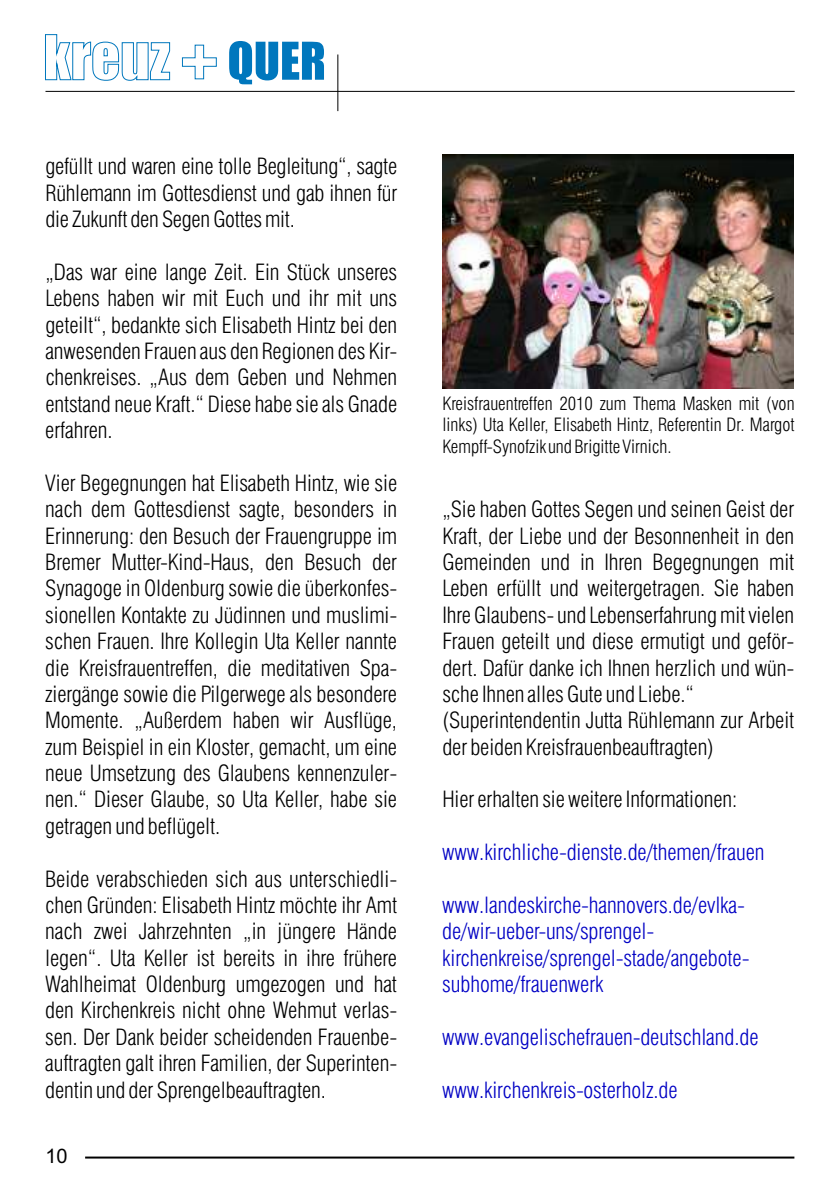
<style>
.page{position:relative;width:840px;height:1191px;background:#fff}
.page>*{position:absolute;margin:0;border:0;box-sizing:border-box;transform-origin:0 0}
.t1{font:300 condensed 22px/26.4px "Swiss 721 BT";letter-spacing:-.005em;color:#000;text-align:justify}
.t2{font:300 condensed 22px/26.4px "Swiss 721 BT";letter-spacing:-.005em;color:#0000c4}
.t3{font:20px "Arial";color:#000}
.t4{font:300 condensed 18px/21.6px "Swiss 721 BT";color:#000;text-align:justify}
</style>
<div class="page">
<img style="left:442px;top:154px;width:351px;height:234px">
<hr style="left:85px;top:1156px;width:709px;height:2px;background:#000">
<hr style="left:45px;top:91px;width:749px;height:1px;background:#000">
<hr style="left:337px;top:54px;width:1px;height:57px;background:#000">
<svg style="left:229px;top:41px;width:95px;height:43px"></svg>
<svg style="left:181px;top:44px;width:36px;height:36px"></svg>
<svg style="left:45px;top:34px;width:125px;height:47px"></svg>
<p class="t1" style="left:45px;top:155px;width:353px">gefüllt und waren eine tolle Begleitung“, sagte Rühlemann im Gottesdienst und gab ihnen für die Zukunft den Segen Gottes mit.</p>
<p class="t1" style="left:45px;top:261px;width:353px">„Das war eine lange Zeit. Ein Stück unseres Lebens haben wir mit Euch und ihr mit uns geteilt“, bedankte sich Elisabeth Hintz bei den anwesenden Frauen aus den Regionen des Kir&shy;chenkreises. „Aus dem Geben und Nehmen entstand neue Kraft.“ Diese habe sie als Gnade erfahren.</p>
<p class="t1" style="left:45px;top:472px;width:353px">Vier Begegnungen hat Elisabeth Hintz, wie sie nach dem Gottesdienst sagte, besonders in Erinnerung: den Besuch der Frauengruppe im Bremer Mutter-Kind-Haus, den Besuch der Synagoge in Oldenburg sowie die überkonfes&shy;sionellen Kontakte zu Jüdinnen und muslimi&shy;schen Frauen. Ihre Kollegin Uta Keller nannte die Kreisfrauentreffen, die meditativen Spa&shy;ziergänge sowie die Pilgerwege als besondere Momente. „Außerdem haben wir Ausflüge, zum Beispiel in ein Kloster, gemacht, um eine neue Umsetzung des Glaubens kennenzuler&shy;nen.“ Dieser Glaube, so Uta Keller, habe sie getragen und beflügelt.</p>
<p class="t1" style="left:45px;top:867px;width:353px">Beide verabschieden sich aus unterschiedli&shy;chen Gründen: Elisabeth Hintz möchte ihr Amt nach zwei Jahrzehnten „in jüngere Hände legen“. Uta Keller ist bereits in ihre frühere Wahlheimat Oldenburg umgezogen und hat den Kirchenkreis nicht ohne Wehmut verlas&shy;sen. Der Dank beider scheidenden Frauenbe&shy;auftragten galt ihren Familien, der Superinten&shy;dentin und der Sprengelbeauftragten.</p>
<p class="t3" style="left:45px;top:1148px;width:24px">10</p>
<p class="t4" style="left:442px;top:394px;width:353px">Kreisfrauentreffen 2010 zum Thema Masken mit (von links) Uta Keller, Elisabeth Hintz, Referentin Dr. Margot Kempff-Synofzik und Brigitte Virnich.</p>
<p class="t1" style="left:442px;top:498px;width:353px;text-align:left">„Sie haben Gottes Segen und seinen Geist der Kraft, der Liebe und der Besonnenheit in den Gemeinden und in Ihren Begegnungen mit Leben erfüllt und weitergetragen. Sie haben Ihre Glaubens- und Lebenserfahrung mit vielen Frauen geteilt und diese ermutigt und geför&shy;dert. Dafür danke ich Ihnen herzlich und wün&shy;sche Ihnen alles Gute und Liebe.“ (Superintendentin Jutta Rühlemann zur Arbeit der beiden Kreisfrauenbeauftragten)</p>
<p class="t1" style="left:442px;top:788px;width:296px">Hier erhalten sie weitere Informationen:</p>
<p class="t2" style="left:442px;top:841px;width:323px">www.kirchliche-dienste.de/themen/frauen</p>
<p class="t2" style="left:442px;top:894px;width:308px">www.landeskirche-hannovers.de/evlka&shy;de/wir-ueber-uns/sprengel&shy;kirchenkreise/sprengel-stade/angebote&shy;subhome/frauenwerk</p>
<p class="t2" style="left:442px;top:1026px;width:317px">www.evangelischefrauen-deutschland.de</p>
<p class="t2" style="left:442px;top:1078px;width:237px">www.kirchenkreis-osterholz.de</p>
</div>
